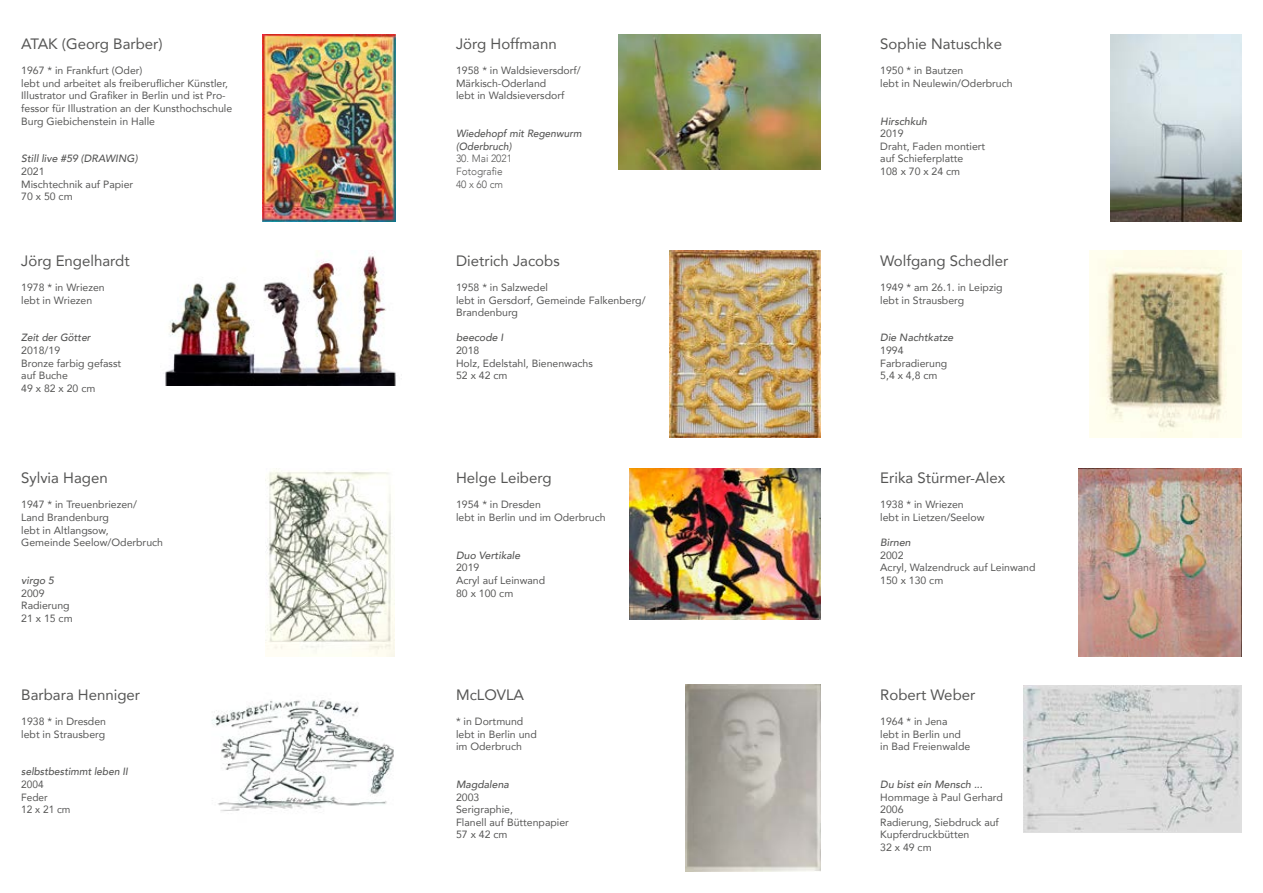
<style>
.page{position:relative;width:1263px;height:893px;background:#fff}
.page>*{position:absolute;margin:0;border:0;box-sizing:border-box;transform-origin:0 0}
.t1{font:15px "Avenir";color:#565655}
.t2{font:10.5px/12.6px "Avenir";color:#565655}
.t3{font:italic 500 10.5px "Avenir";color:#565655}
.t4{font:italic 500 10.5px/12.6px "Avenir";color:#565655;scale:.96 1}
.t5{font:300 10.5px/12.6px "Avenir";color:#565655;scale:.96 1}
.t6{font:10.5px/12.6px "Avenir";color:#565655;scale:.96 1}
</style>
<div class="page">
<img style="left:263px;top:34px;width:132px;height:187px">
<img style="left:619px;top:35px;width:201px;height:134px">
<img style="left:1110px;top:34px;width:131px;height:187px">
<img style="left:163px;top:253px;width:233px;height:133px">
<img style="left:669px;top:251px;width:152px;height:187px">
<img style="left:1089px;top:251px;width:153px;height:187px">
<img style="left:265px;top:468px;width:130px;height:188px">
<img style="left:629px;top:468px;width:191px;height:151px">
<img style="left:1078px;top:468px;width:163px;height:188px">
<img style="left:212px;top:700px;width:182px;height:111px">
<img style="left:685px;top:685px;width:135px;height:186px">
<img style="left:1024px;top:685px;width:218px;height:147px">
<h1 class="t1" style="left:21px;top:32px;width:143px">ATAK (Georg Barber)</h1>
<p class="t2" style="left:21px;top:64px;width:212px">1967 * in Frankfurt (Oder)<br>lebt und arbeitet als freiberuflicher Künstler, Illustrator und Grafiker in Berlin und ist Pro&shy;fessor für Illustration an der Kunsthochschule Burg Giebichenstein in Halle</p>
<p class="t3" style="left:21px;top:153px;width:118px">Still live #59 (DRAWING)</p>
<p class="t2" style="left:21px;top:165px;width:114px">2021<br>Mischtechnik auf Papier<br>70 x 50 cm</p>
<h1 class="t1" style="left:21px;top:249px;width:110px">Jörg Engelhardt</h1>
<p class="t2" style="left:21px;top:281px;width:85px">1978 * in Wriezen lebt in Wriezen</p>
<p class="t4" style="left:21px;top:332px;width:74px">Zeit der Götter</p>
<p class="t2" style="left:21px;top:344px;width:101px">2018/19<br>Bronze farbig gefasst auf Buche<br>49 x 82 x 20 cm</p>
<h1 class="t1" style="left:21px;top:466px;width:88px">Sylvia Hagen</h1>
<p class="t2" style="left:21px;top:498px;width:143px">1947 * in Treuenbriezen/<br>Land Brandenburg<br>lebt in Altlangsow,<br>Gemeinde Seelow/Oderbruch</p>
<p class="t3" style="left:21px;top:574px;width:34px">virgo 5</p>
<p class="t2" style="left:21px;top:586px;width:53px">2009<br>Radierung<br>21 x 15 cm</p>
<h1 class="t1" style="left:21px;top:683px;width:120px">Barbara Henniger</h1>
<p class="t2" style="left:21px;top:715px;width:86px">1938 * in Dresden lebt in Strausberg</p>
<p class="t4" style="left:21px;top:766px;width:113px">selbstbestimmt leben II</p>
<p class="t6" style="left:21px;top:778px;width:53px">2004<br>Feder<br>12 x 21 cm</p>
<h1 class="t1" style="left:456px;top:32px;width:102px">Jörg Hoffmann</h1>
<p class="t2" style="left:456px;top:64px;width:126px">1958 * in Waldsieversdorf/<br>Märkisch-Oderland<br>lebt in Waldsieversdorf</p>
<p class="t4" style="left:456px;top:127px;width:132px">Wiedehopf mit Regenwurm (Oderbruch)</p>
<p class="t5" style="left:456px;top:153px;width:60px">30. Mai 2021<br>Fotografie<br>40 x 60 cm</p>
<h1 class="t1" style="left:456px;top:249px;width:105px">Dietrich Jacobs</h1>
<p class="t2" style="left:456px;top:281px;width:191px">1958 * in Salzwedel<br>lebt in Gersdorf, Gemeinde Falkenberg/<br>Brandenburg</p>
<p class="t3" style="left:456px;top:332px;width:49px">beecode I</p>
<p class="t2" style="left:456px;top:344px;width:138px">2018<br>Holz, Edelstahl, Bienenwachs<br>52 x 42 cm</p>
<h1 class="t1" style="left:456px;top:466px;width:97px">Helge Leiberg</h1>
<p class="t2" style="left:456px;top:498px;width:151px">1954 * in Dresden<br>lebt in Berlin und im Oderbruch</p>
<p class="t3" style="left:456px;top:549px;width:66px">Duo Vertikale</p>
<p class="t2" style="left:456px;top:561px;width:91px">2019<br>Acryl auf Leinwand<br>80 x 100 cm</p>
<h1 class="t1" style="left:456px;top:683px;width:70px">McLOVLA</h1>
<p class="t2" style="left:456px;top:715px;width:82px">* in Dortmund lebt in Berlin und im Oderbruch</p>
<p class="t3" style="left:456px;top:778px;width:54px">Magdalena</p>
<p class="t2" style="left:456px;top:790px;width:114px">2003<br>Serigraphie,<br>Flanell auf Büttenpapier<br>57 x 42 cm</p>
<h1 class="t1" style="left:880px;top:32px;width:123px">Sophie Natuschke</h1>
<p class="t2" style="left:880px;top:64px;width:134px">1950 * in Bautzen<br>lebt in Neulewin/Oderbruch</p>
<p class="t3" style="left:880px;top:115px;width:48px">Hirschkuh</p>
<p class="t2" style="left:880px;top:127px;width:107px">2019<br>Draht, Faden montiert auf Schieferplatte<br>108 x 70 x 24 cm</p>
<h1 class="t1" style="left:880px;top:249px;width:130px">Wolfgang Schedler</h1>
<p class="t2" style="left:880px;top:281px;width:124px">1949 * am 26.1. in Leipzig lebt in Strausberg</p>
<p class="t3" style="left:880px;top:332px;width:75px">Die Nachtkatze</p>
<p class="t2" style="left:880px;top:344px;width:69px">1994<br>Farbradierung<br>5,4 x 4,8 cm</p>
<h1 class="t1" style="left:880px;top:466px;width:127px">Erika Stürmer-Alex</h1>
<p class="t2" style="left:880px;top:498px;width:106px">1938 * in Wriezen lebt in Lietzen/Seelow</p>
<p class="t3" style="left:880px;top:536px;width:32px">Birnen</p>
<p class="t2" style="left:880px;top:548px;width:157px">2002<br>Acryl, Walzendruck auf Leinwand<br>150 x 130 cm</p>
<h1 class="t1" style="left:880px;top:683px;width:97px">Robert Weber</h1>
<p class="t2" style="left:880px;top:715px;width:92px">1964 * in Jena<br>lebt in Berlin und in Bad Freienwalde</p>
<p class="t3" style="left:880px;top:778px;width:104px">Du bist ein Mensch ...</p>
<p class="t2" style="left:880px;top:790px;width:124px">Hommage à Paul Gerhard<br>2006<br>Radierung, Siebdruck auf<br>Kupferdruckbütten<br>32 x 49 cm</p>
</div>
